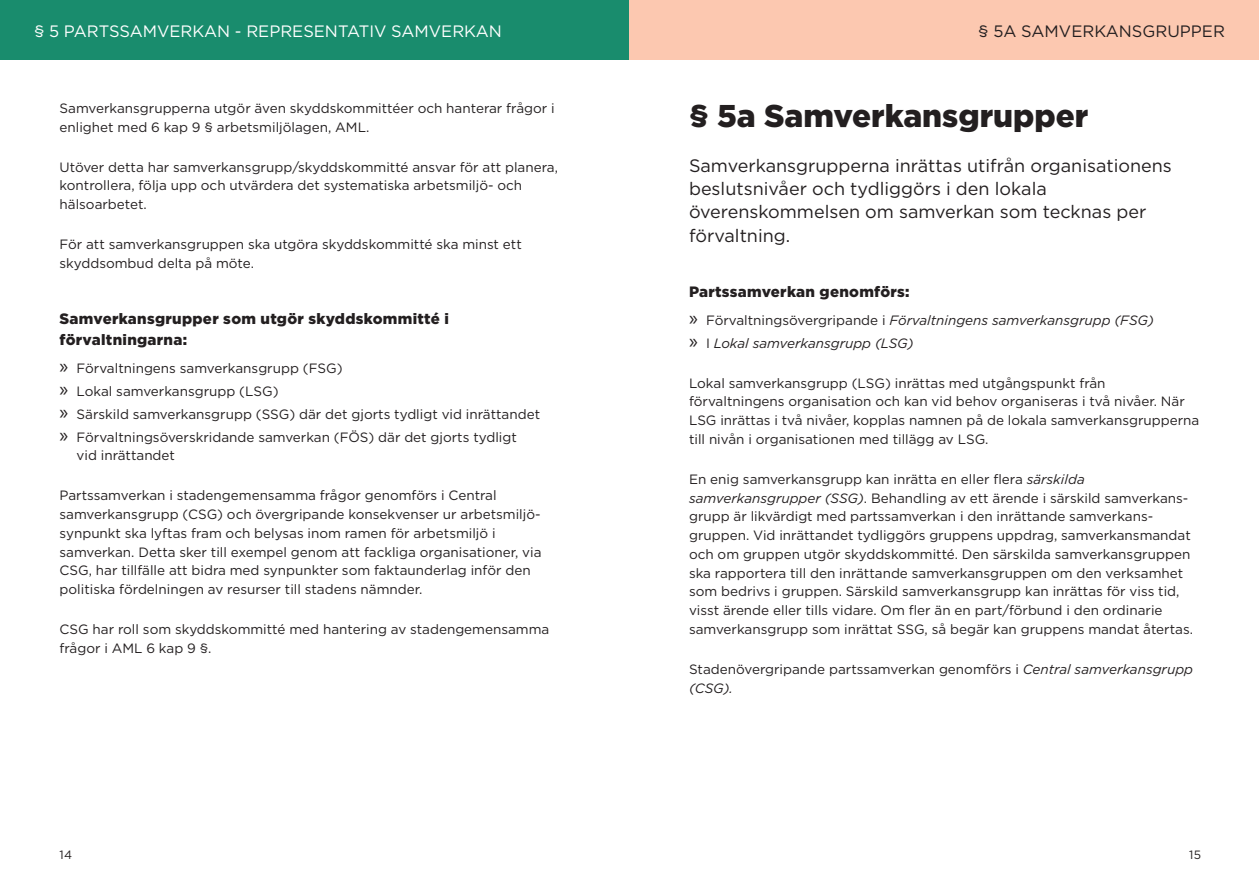
<style>
.page{position:relative;width:1259px;height:893px;background:#fff}
.page>*{position:absolute;margin:0;border:0;box-sizing:border-box;transform-origin:0 0}
.Rubrik_3{font:900 31.5px "Gotham";color:#231f20}
.Ingress{font:18px/23.2px "Gotham";color:#231f20}
.Sidhuvud_inlaga_avsn{font:16.5px "Gotham";color:#fff}
.Sidhuvud_inlaga_avsn-2{font:16.5px "Gotham";color:#231f20}
.Mellanrubrik_bilaga{font:900 15px/21.8px "Gotham";letter-spacing:.02em;color:#231f20}
.Brödtext_med_avstånd{font:13.5px/18.8px "Gotham";color:#231f20}
.Lista{font:13.5px/18.8px "Gotham";color:#231f20}
.Lista-2{font:italic 13.5px "Gotham";color:#231f20}
.t1{font:12px "Gotham";color:#231f20}
.s1{font-family:"Myriad Pro";font-size:21px}
.s2{font-family:"Myriad Pro";font-style:normal;font-size:21px}
.s3{font-style:normal}
.s4{font-style:italic}
</style>
<div class="page">
<div style="left:0;top:0;width:629px;height:60px;background:#198c6d"></div>
<div style="left:629px;top:0;width:630px;height:60px;background:#fcc8b0"></div>
<h2 class="Sidhuvud_inlaga_avsn" style="left:34px;top:20px;width:469px">§ 5 PARTSSAMVERKAN - REPRESENTATIV SAMVERKAN</h2>
<p class="Brödtext_med_avstånd" style="left:60px;top:98px;width:497px">Samverkansgrupperna utgör även skyddskommittéer och hanterar frågor i enlighet med 6 kap 9 § arbetsmiljölagen, AML.</p>
<p class="Brödtext_med_avstånd" style="left:60px;top:157px;width:500px">Utöver detta har samverkansgrupp/skyddskommitté ansvar för att planera, kontrollera, följa upp och utvärdera det systematiska arbetsmiljö- och hälsoarbetet.</p>
<p class="Brödtext_med_avstånd" style="left:60px;top:235px;width:464px">För att samverkansgruppen ska utgöra skyddskommitté ska minst ett skyddsombud delta på möte.</p>
<p class="Mellanrubrik_bilaga" style="left:60px;top:307px;width:391px">Samverkansgrupper som utgör skyddskommitté i förvaltningarna:</p>
<p class="Lista" style="left:60px;top:358px;width:285px"><span class="s1">»</span> Förvaltningens samverkansgrupp (FSG)</p>
<p class="Lista" style="left:60px;top:381px;width:220px"><span class="s1">»</span> Lokal samverkansgrupp (LSG)</p>
<p class="Lista" style="left:60px;top:404px;width:482px"><span class="s1">»</span> Särskild samverkansgrupp (SSG) där det gjorts tydligt vid inrättandet</p>
<p class="Lista" style="left:77px;top:427px;width:442px;text-indent:-17px"><span class="s1">»</span> Förvaltningsöverskridande samverkan (FÖS) där det gjorts tydligt vid inrättandet</p>
<p class="Brödtext_med_avstånd" style="left:60px;top:486px;width:483px">Partssamverkan i stadengemensamma frågor genomförs i Central samverkansgrupp (CSG) och övergripande konsekvenser ur arbetsmiljö&shy;synpunkt ska lyftas fram och belysas inom ramen för arbetsmiljö i samverkan. Detta sker till exempel genom att fackliga organisationer, via CSG, har tillfälle att bidra med synpunkter som faktaunderlag inför den politiska fördelningen av resurser till stadens nämnder.</p>
<p class="Brödtext_med_avstånd" style="left:60px;top:620px;width:491px">CSG har roll som skyddskommitté med hantering av stadengemensamma frågor i AML 6 kap 9 §.</p>
<h2 class="Sidhuvud_inlaga_avsn-2" style="left:978px;top:20px;width:248px">§ 5A SAMVERKANSGRUPPER</h2>
<h2 class="Rubrik_3" style="left:689px;top:94px;width:401px">§ 5a Samverkansgrupper</h2>
<p class="Ingress" style="left:689px;top:153px;width:484px">Samverkansgrupperna inrättas utifrån organisationens beslutsnivåer och tydliggörs i den lokala överenskommelsen om samverkan som tecknas per förvaltning.</p>
<p class="Mellanrubrik_bilaga" style="left:689px;top:281px;width:222px">Partssamverkan genomförs:</p>
<p class="Lista-2" style="left:689px;top:311px;width:466px"><span class="s2">»</span> <span class="s3">Förvaltningsövergripande i</span> Förvaltningens samverkansgrupp (FSG)</p>
<p class="Lista-2" style="left:689px;top:334px;width:226px"><span class="s2">»</span> <span class="s3">I</span> Lokal samverkansgrupp (LSG)</p>
<p class="Brödtext_med_avstånd" style="left:689px;top:373px;width:512px">Lokal samverkansgrupp (LSG) inrättas med utgångspunkt från förvaltningens organisation och kan vid behov organiseras i två nivåer. När LSG inrättas i två nivåer, kopplas namnen på de lokala samverkansgrupperna till nivån i organisationen med tillägg av LSG.</p>
<p class="Brödtext_med_avstånd" style="left:689px;top:469px;width:505px">En enig samverkansgrupp kan inrätta en eller flera <span class="s4">särskilda samverkansgrupper (SSG)</span>. Behandling av ett ärende i särskild samverkans&shy;grupp är likvärdigt med partssamverkan i den inrättande samverkans&shy;gruppen. Vid inrättandet tydliggörs gruppens uppdrag, samverkansmandat och om gruppen utgör skyddskommitté. Den särskilda samverkansgruppen ska rapportera till den inrättande samverkansgruppen om den verksamhet som bedrivs i gruppen. Särskild samverkansgrupp kan inrättas för viss tid, visst ärende eller tills vidare. Om fler än en part/förbund i den ordinarie samverkansgrupp som inrättat SSG, så begär kan gruppens mandat återtas.</p>
<p class="Brödtext_med_avstånd" style="left:689px;top:659px;width:505px">Stadenövergripande partssamverkan genomförs i <span class="s4">Central samverkansgrupp (CSG).</span></p>
<p class="t1" style="left:60px;top:847px;width:14px">14</p>
<p class="t1" style="left:1189px;top:847px;width:13px">15</p>
</div>
